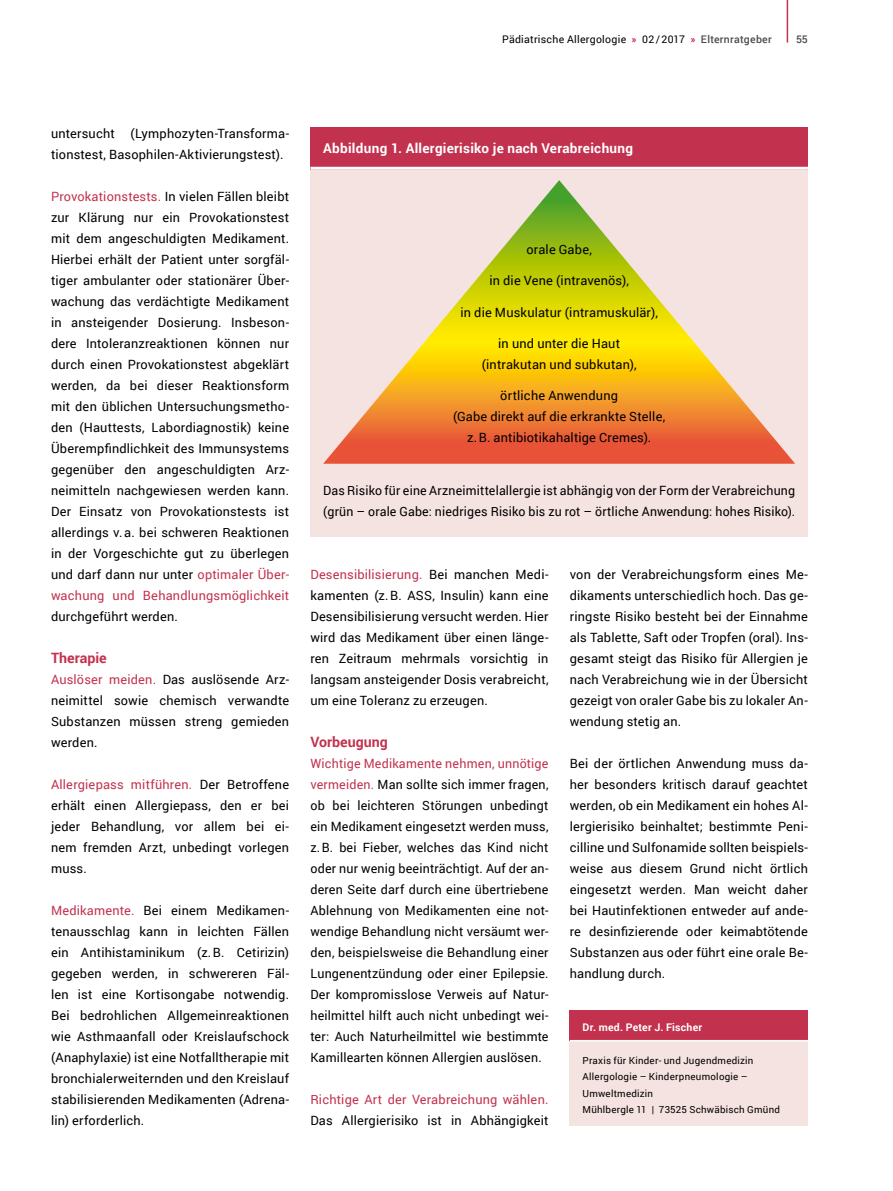
<style>
.page{position:relative;width:893px;height:1191px;background:#fff}
.page>*{position:absolute;margin:0;border:0;box-sizing:border-box;transform-origin:0 0}
.zwischenheadline_rot{font:700 14.25px "Roboto";color:#c2324e}
.kasten_kopf_linie{font:700 13.5px "Roboto";letter-spacing:.025em;color:#fff}
.lauftext{font:12.75px/21px "Roboto";letter-spacing:.015em;color:#000;text-align:justify}
.lauftext-2{font:12.75px/21px "Roboto";letter-spacing:.015em;color:#c2324e}
.t1{font:10.5px "Roboto";letter-spacing:.025em;color:#000}
.kasten_kopf_klein{font:700 10.5px "Roboto";letter-spacing:.02em;color:#fff}
.t2{font:500 10.5px "Roboto";color:#4b4b4d}
.kasten_txt_flatter_k{font:9.75px/16.5px "Roboto";letter-spacing:.025em;color:#000}
.s1{font-weight:700;color:#c2324e}
.s2{font-weight:500;color:#4b4b4d}
.s3{color:#c2324e}
.s4{color:#000}
</style>
<div class="page">
<hr style="left:787px;top:0;width:1px;height:43px;background:#c2324e">
<div style="left:310px;top:170px;width:498px;height:367px;background:#f5e3e1"></div>
<svg style="left:323px;top:180px;width:472px;height:284px"></svg>
<div style="left:570px;top:1010px;width:238px;height:31px;background:#c2324e"></div>
<div style="left:570px;top:1041px;width:238px;height:84px;background:#f5e3e1"></div>
<hr style="left:570px;top:1040px;width:238px;height:1px;background:#fff">
<div style="left:310px;top:128px;width:498px;height:42px;background:#c2324e"></div>
<hr style="left:310px;top:167px;width:498px;height:3px;background:#fff">
<p class="t1" style="left:502px;top:31px;width:271px">Pädiatrische Allergologie <span class="s1">»</span> 02/2017 <span class="s1">»</span> <span class="s2">Elternratgeber</span></p>
<p class="t2" style="left:796px;top:31px;width:13px">55</p>
<p class="lauftext" style="left:51px;top:123px;width:240px">untersucht (Lymphozyten-Transforma&shy;tionstest, Basophilen-Aktivierungstest).</p>
<p class="lauftext" style="left:51px;top:186px;width:240px"><span class="s3">Provokationstests.</span> In vielen Fällen bleibt zur Klärung nur ein Provokationstest mit dem angeschuldigten Medikament.<br>Hierbei erhält der Patient unter sorgfäl&shy;tiger ambulanter oder stationärer Über&shy;wachung das verdächtigte Medikament in ansteigender Dosierung. Insbeson&shy;dere Intoleranzreaktionen können nur durch einen Provokationstest abgeklärt werden, da bei dieser Reaktionsform mit den üblichen Untersuchungsmetho&shy;den (Hauttests, Labordiagnostik) keine Überempfindlichkeit des Immunsystems gegenüber den angeschuldigten Arz&shy;neimitteln nachgewiesen werden kann.<br>Der Einsatz von Provokationstests ist allerdings v.a. bei schweren Reaktionen in der Vorgeschichte gut zu überlegen und darf dann nur unter <span class="s3">optimaler Über&shy;wachung und Behandlungsmöglichkeit </span>durchgeführt werden.</p>
<p class="zwischenheadline_rot" style="left:51px;top:648px;width:57px">Therapie</p>
<p class="lauftext" style="left:51px;top:669px;width:240px"><span class="s3">Auslöser meiden.</span> Das auslösende Arz&shy;neimittel sowie chemisch verwandte Substanzen müssen streng gemieden werden.</p>
<p class="lauftext" style="left:51px;top:774px;width:240px"><span class="s3">Allergiepass mitführen.</span> Der Betroffene erhält einen Allergiepass, den er bei jeder Behandlung, vor allem bei ei&shy;nem fremden Arzt, unbedingt vorlegen muss.</p>
<p class="lauftext" style="left:51px;top:900px;width:240px"><span class="s3">Medikamente.</span> Bei einem Medikamen&shy;tenausschlag kann in leichten Fällen ein Antihistaminikum (z.B. Cetirizin) gegeben werden, in schwereren Fäl&shy;len ist eine Kortisongabe notwendig.<br>Bei bedrohlichen Allgemeinreaktionen wie Asthmaanfall oder Kreislaufschock (Anaphylaxie) ist eine Notfalltherapie mit bronchialerweiternden und den Kreislauf stabilisierenden Medikamenten (Adrena&shy;lin) erforderlich.</p>
<p class="kasten_kopf_linie" style="left:323px;top:139px;width:311px">Abbildung 1. Allergierisiko je nach Verabreichung</p>
<p class="lauftext" style="left:526px;top:238px;width:67px">orale Gabe,</p>
<p class="lauftext" style="left:489px;top:269px;width:141px">in die Vene (intravenös),</p>
<p class="lauftext" style="left:460px;top:301px;width:199px">in die Muskulatur (intramuskulär),</p>
<p class="lauftext" style="left:482px;top:332px;width:156px;text-align:center">in und unter die Haut (intrakutan und subkutan),</p>
<p class="lauftext" style="left:453px;top:385px;width:214px;text-align:center">örtliche Anwendung<br>(Gabe direkt auf die erkrankte Stelle, z.B. antibiotikahaltige Cremes).</p>
<p class="lauftext" style="left:323px;top:480px;width:473px">Das Risiko für eine Arzneimittelallergie ist abhängig von der Form der Verabreichung (grün – orale Gabe: niedriges Risiko bis zu rot – örtliche Anwendung: hohes Risiko).</p>
<p class="lauftext" style="left:310px;top:564px;width:240px"><span class="s3">Desensibilisierung.</span> Bei manchen Medi&shy;kamenten (z.B. ASS, Insulin) kann eine Desensibilisierung versucht werden. Hier wird das Medikament über einen länge&shy;ren Zeitraum mehrmals vorsichtig in langsam ansteigender Dosis verabreicht, um eine Toleranz zu erzeugen.</p>
<p class="zwischenheadline_rot" style="left:310px;top:732px;width:79px">Vorbeugung</p>
<p class="lauftext" style="left:310px;top:753px;width:240px"><span class="s3">Wichtige Medikamente nehmen, unnötige vermeiden.</span> Man sollte sich immer fragen, ob bei leichteren Störungen unbedingt ein Medikament eingesetzt werden muss, z.B. bei Fieber, welches das Kind nicht oder nur wenig beeinträchtigt. Auf der an&shy;deren Seite darf durch eine übertriebene Ablehnung von Medikamenten eine not&shy;wendige Behandlung nicht versäumt wer&shy;den, beispielsweise die Behandlung einer Lungenentzündung oder einer Epilepsie.<br>Der kompromisslose Verweis auf Natur&shy;heilmittel hilft auch nicht unbedingt wei&shy;ter: Auch Naturheilmittel wie bestimmte Kamillearten können Allergien auslösen.</p>
<p class="lauftext-2" style="left:310px;top:1089px;width:240px">Richtige Art der Verabreichung wählen.<br><span class="s4">Das Allergierisiko ist in Abhängigkeit</span></p>
<p class="lauftext" style="left:570px;top:564px;width:240px">von der Verabreichungsform eines Me&shy;dikaments unterschiedlich hoch. Das ge&shy;ringste Risiko besteht bei der Einnahme als Tablette, Saft oder Tropfen (oral). Ins&shy;gesamt steigt das Risiko für Allergien je nach Verabreichung wie in der Übersicht gezeigt von oraler Gabe bis zu lokaler An&shy;wendung stetig an.</p>
<p class="lauftext" style="left:570px;top:753px;width:240px">Bei der örtlichen Anwendung muss da&shy;her besonders kritisch darauf geachtet werden, ob ein Medikament ein hohes Al&shy;lergierisiko beinhaltet; bestimmte Peni&shy;cilline und Sulfonamide sollten beispiels&shy;weise aus diesem Grund nicht örtlich eingesetzt werden. Man weicht daher bei Hautinfektionen entweder auf ande&shy;re desinfizierende oder keimabtötende Substanzen aus oder führt eine orale Be&shy;handlung durch.</p>
<p class="kasten_kopf_klein" style="left:583px;top:1020px;width:121px">Dr. med. Peter J. Fischer</p>
<p class="kasten_txt_flatter_k" style="left:583px;top:1051px;width:199px">Praxis für Kinder- und Jugendmedizin<br>Allergologie – Kinderpneumologie –<br>Umweltmedizin<br>Mühlbergle 11 | 73525 Schwäbisch Gmünd</p>
</div>
